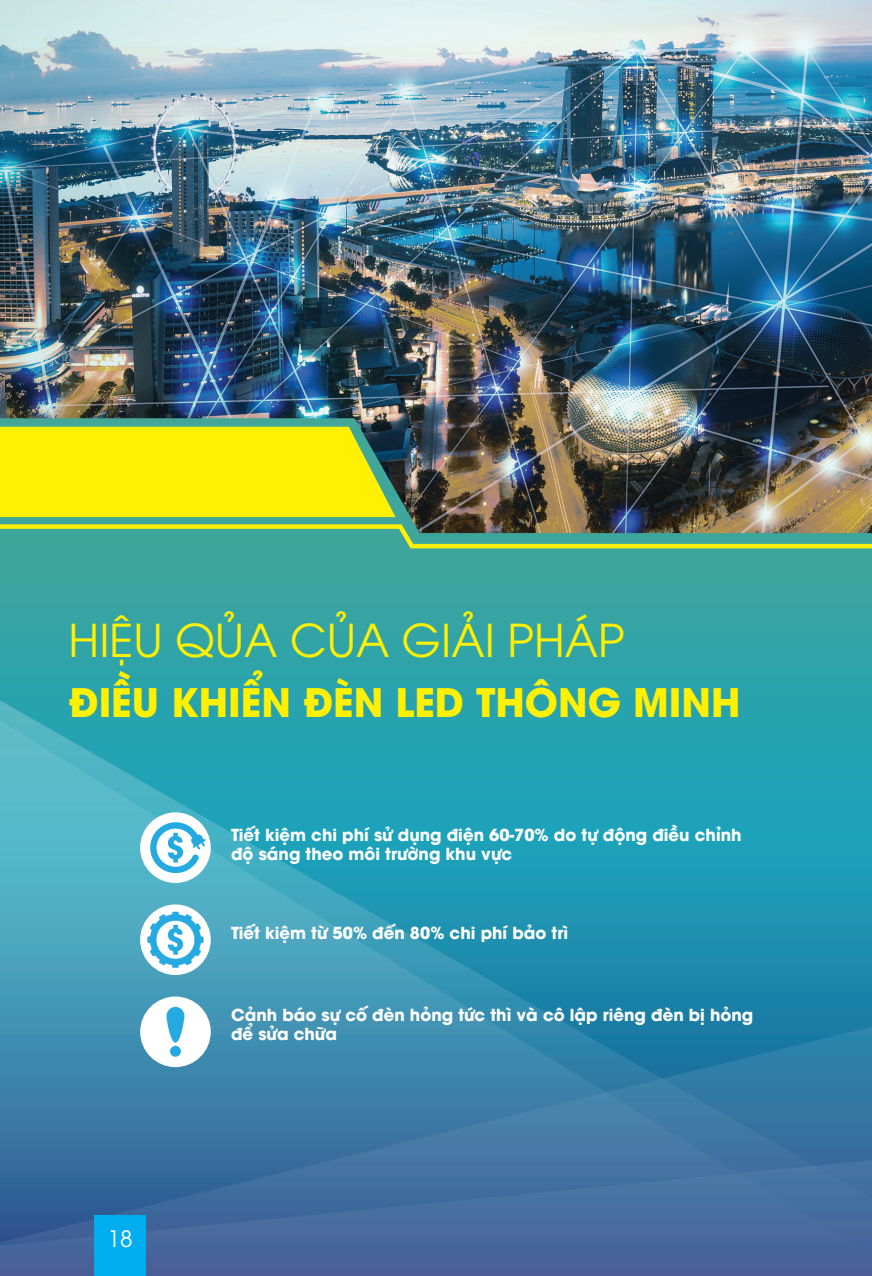
<style>
.page{position:relative;width:872px;height:1276px;background:#36a4a4}
.page>*{position:absolute;margin:0;border:0;box-sizing:border-box;transform-origin:0 0}
.Content{font:45px "UTM Avo";color:#fff101}
.Content-2{font:700 39px "UTM Avo";color:#fff101}
.t1{font:22.5px "UTM Avo";color:#fff}
.Content_Bolb{font:700 16.5px/19.8px "UTM Avo";color:#fff}
</style>
<div class="page">
<div style="left:0;top:695px;width:872px;height:20px;background:#28a3ae"></div>
<svg style="left:0;top:715px;width:872px;height:311px;background:#2d9eb6"></svg>
<svg style="left:0;top:1026px;width:872px;height:134px;background:#397da6"></svg>
<svg style="left:0;top:1160px;width:872px;height:116px;background:#43689b"></svg>
<img style="left:0;top:0;width:872px;height:427px">
<img style="left:0;top:427px;width:872px;height:122px">
<div style="left:140px;top:812px;width:71px;height:71px;background:#fff;border-radius:50%"></div>
<svg style="left:150px;top:822px;width:56px;height:51px"></svg>
<div style="left:140px;top:904px;width:71px;height:71px;background:#fff;border-radius:50%"></div>
<svg style="left:147px;top:911px;width:56px;height:56px"></svg>
<div style="left:140px;top:996px;width:71px;height:71px;background:#fff;border-radius:50%"></div>
<div style="left:170px;top:1046px;width:11px;height:10px;background:#24aae1;border-radius:50%"></div>
<svg style="left:166px;top:1007px;width:18px;height:35px"></svg>
<div style="left:94px;top:1215px;width:52px;height:61px;background:#00aeef"></div>
<p class="Content" style="left:69px;top:605px;width:557px">HIỆU QỦA CỦA GIẢI PHÁP</p>
<p class="Content-2" style="left:69px;top:669px;width:673px">ĐIỀU KHIỂN ĐÈN LED THÔNG MINH</p>
<p class="Content_Bolb" style="left:231px;top:823px;width:512px">Tiết kiệm chi phí sử dụng điện 60-70% do tự động điều chỉnh độ sáng theo môi trường khu vực</p>
<p class="Content_Bolb" style="left:231px;top:921px;width:338px">Tiết kiệm từ 50% đến 80% chi phí bảo trì</p>
<h3 class="t1" style="left:108px;top:1221px;width:26px">18</h3>
<p class="Content_Bolb" style="left:231px;top:1003px;width:524px">Cảnh báo sự cố đèn hỏng tức thì và cô lập riêng đèn bị hỏng để sửa chữa</p>
</div>
